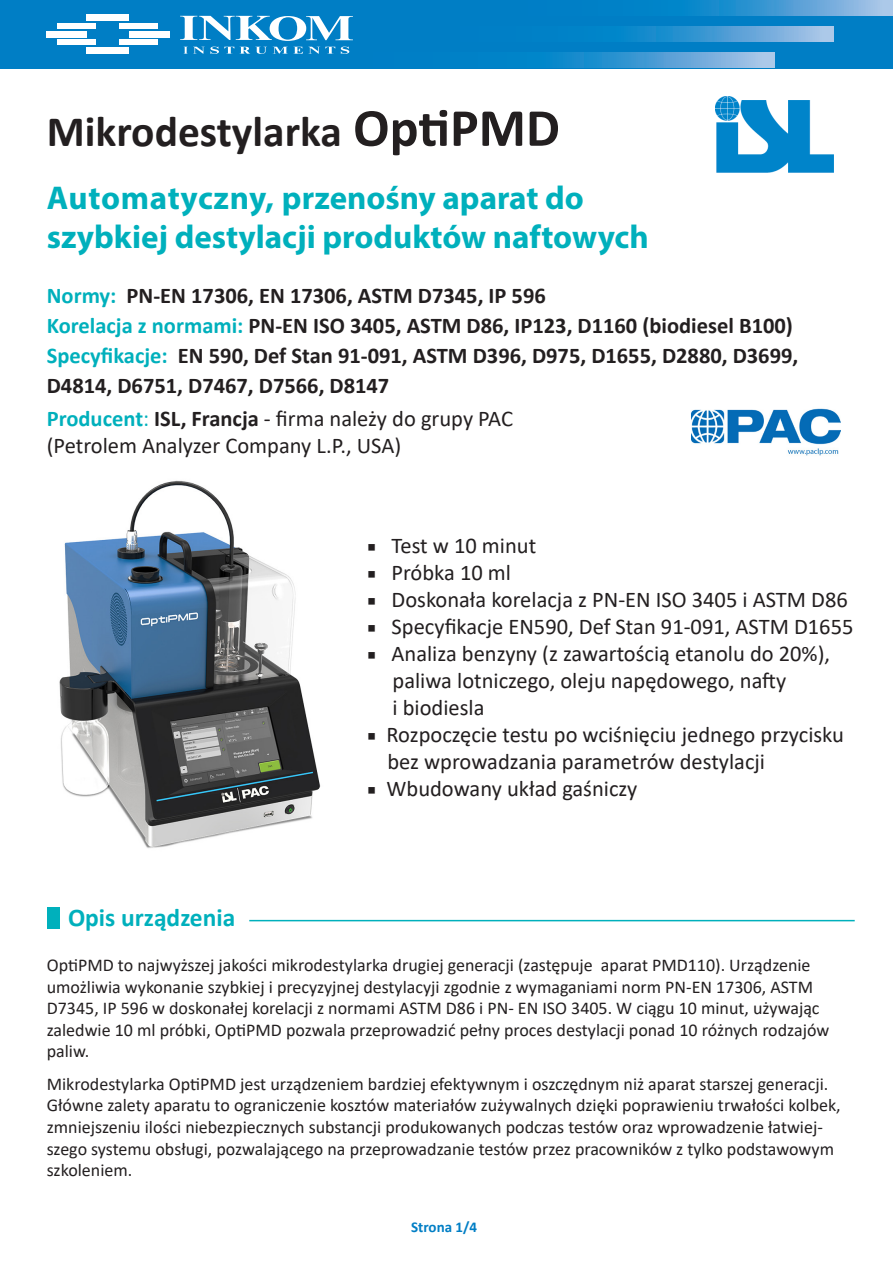
<style>
.page{position:relative;width:893px;height:1263px;background:#fff}
.page>*{position:absolute;margin:0;border:0;box-sizing:border-box;transform-origin:0 0}
.t1{font:700 43.5px "Calibri";color:#231f20}
.t2{font:700 33px/39.6px "Myriad Pro";color:#00b0bc}
.t3{font:700 25.5px "Calibri";color:#00b0bc}
.t4{font:22.5px/27px "Calibri";color:#231f20}
.t5{font:700 22.5px/30px "Calibri";color:#231f20}
.t6{font:18px/21.6px "Calibri";color:#231f20}
.t7{font:700 15px "Calibri";color:#007ec5}
.s1{font-size:54px}
.s2{color:#00b0bc}
.s3{font-weight:700;color:#00b0bc}
.s4{font-weight:700}
.s5{font-family:"Minion Pro"}
</style>
<div class="page">
<div style="left:47px;top:907px;width:13px;height:21px;background:#00b0bc"></div>
<hr style="left:249px;top:920px;width:606px;height:1px;background:#00b0bc">
<div style="left:0;top:0;width:893px;height:68px;background:#007ec5"></div>
<svg style="left:340px;top:52px;width:435px;height:16px"></svg>
<div style="left:87px;top:14px;width:42px;height:7px;background:#fff"></div>
<div style="left:87px;top:47px;width:42px;height:6px;background:#fff"></div>
<div style="left:129px;top:31px;width:40px;height:6px;background:#fff"></div>
<div style="left:47px;top:31px;width:40px;height:6px;background:#fff"></div>
<div style="left:119px;top:39px;width:38px;height:6px;background:#fff"></div>
<div style="left:57px;top:39px;width:39px;height:6px;background:#fff"></div>
<div style="left:119px;top:23px;width:38px;height:6px;background:#fff"></div>
<div style="left:57px;top:23px;width:39px;height:6px;background:#fff"></div>
<svg style="left:180px;top:16px;width:173px;height:25px"></svg>
<svg style="left:184px;top:47px;width:50px;height:7px"></svg>
<svg style="left:240px;top:47px;width:26px;height:7px"></svg>
<svg style="left:273px;top:47px;width:62px;height:7px"></svg>
<svg style="left:341px;top:47px;width:8px;height:7px"></svg>
<svg style="left:631px;top:26px;width:203px;height:16px;background:#56a3d7"></svg>
<svg style="left:695px;top:0;width:198px;height:15px;background:#56a3d7"></svg>
<img style="left:692px;top:408px;width:149px;height:48px">
<img style="left:716px;top:97px;width:117px;height:76px">
<img style="left:59px;top:480px;width:262px;height:368px">
<p class="t1" style="left:47px;top:101px;width:515px">Mikrodestylarka <span class="s1">OptiPMD</span></p>
<p class="t2" style="left:47px;top:177px;width:603px">Automatyczny, przenośny aparat do szybkiej destylacji produktów naftowych</p>
<p class="t5" style="left:47px;top:280px;width:501px"><span class="s2">Normy:</span> PN-EN 17306, EN 17306, ASTM D7345, IP 596</p>
<p class="t5" style="left:47px;top:310px;width:748px"><span class="s2">Korelacja z normami:</span> PN-EN ISO 3405, ASTM D86, IP123, D1160 (biodiesel B100)</p>
<p class="t5" style="left:47px;top:340px;width:753px"><span class="s2">Specyfikacje:</span> EN 590, Def Stan 91-091, ASTM D396, D975, D1655, D2880, D3699,<br>D4814, D6751, D7467, D7566, D8147</p>
<p class="t4" style="left:47px;top:404px;width:468px"><span class="s3">Producent</span><span class="s2">:</span> <span class="s4">ISL, Francja</span> - firma należy do grupy PAC (Petrolem Analyzer Company L.P., USA)</p>
<p class="t3" style="left:68px;top:900px;width:169px">Opis urządzenia</p>
<p class="t4" style="left:367px;top:531px;width:171px"><span class="s5">■</span> Test w 10 minut</p>
<p class="t4" style="left:367px;top:558px;width:145px"><span class="s5">■</span> Próbka 10 ml</p>
<p class="t4" style="left:367px;top:585px;width:482px"><span class="s5">■</span> Doskonała korelacja z PN-EN ISO 3405 i ASTM D86</p>
<p class="t4" style="left:367px;top:612px;width:488px"><span class="s5">■</span> Specyfikacje EN590, Def Stan 91-091, ASTM D1655</p>
<p class="t4" style="left:393px;top:639px;width:439px;text-indent:-25px"><span class="s5">■</span> Analiza benzyny (z zawartością etanolu do 20%), paliwa lotniczego, oleju napędowego, nafty<br>i biodiesla</p>
<p class="t4" style="left:387px;top:720px;width:458px;text-indent:-20px"><span class="s5">■</span> Rozpoczęcie testu po wciśnięciu jednego przycisku bez wprowadzania parametrów destylacji</p>
<p class="t4" style="left:367px;top:774px;width:272px"><span class="s5">■</span> Wbudowany układ gaśniczy</p>
<p class="t6" style="left:47px;top:954px;width:784px">OptiPMD to najwyższej jakości mikrodestylarka drugiej generacji (zastępuje aparat PMD110). Urządzenie umożliwia wykonanie szybkiej i precyzyjnej destylacyji zgodnie z wymaganiami norm PN-EN 17306, ASTM D7345, IP 596 w doskonałej korelacji z normami ASTM D86 i PN- EN ISO 3405. W ciągu 10 minut, używając zaledwie 10 ml próbki, OptiPMD pozwala przeprowadzić pełny proces destylacji ponad 10 różnych rodzajów paliw.</p>
<p class="t6" style="left:47px;top:1072px;width:783px">Mikrodestylarka OptiPMD jest urządzeniem bardziej efektywnym i oszczędnym niż aparat starszej generacji.</p>
<p class="t6" style="left:47px;top:1094px;width:795px">Główne zalety aparatu to ograniczenie kosztów materiałów zużywalnych dzięki poprawieniu trwałości kolbek, zmniejszeniu ilości niebezpiecznych substancji produkowanych podczas testów oraz wprowadzenie łatwiej&shy;szego systemu obsługi, pozwalającego na przeprowadzanie testów przez pracowników z tylko podstawowym szkoleniem.</p>
<p class="t7" style="left:411px;top:1216px;width:68px">Strona 1/4</p>
</div>
